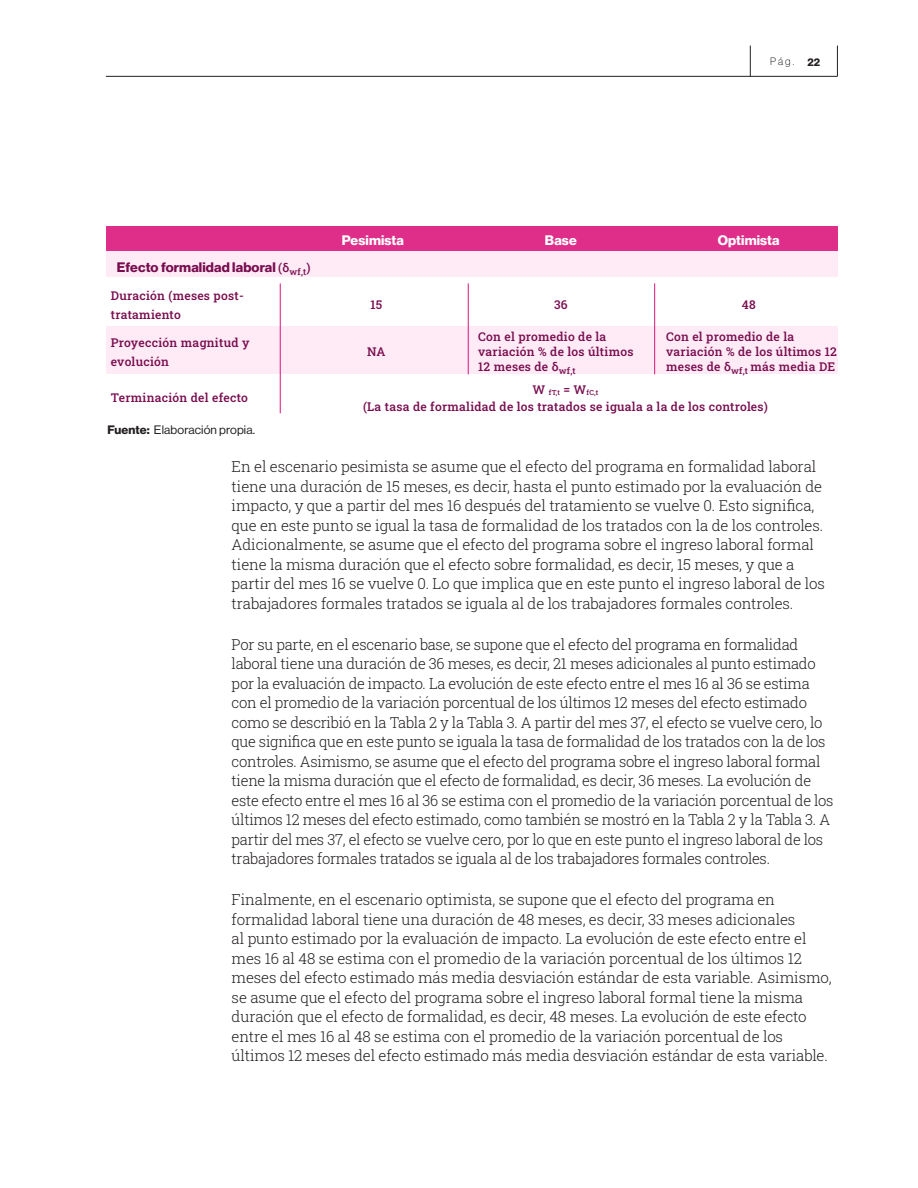
<style>
.page{position:relative;width:918px;height:1188px;background:#fff}
.page>*{position:absolute;margin:0;border:0;box-sizing:border-box;transform-origin:0 0}
.t1{font:300 15px/19.5px "Roboto Slab";letter-spacing:-.01em;color:#231f20}
.t2{font:700 13.5px "Neue Haas Grotesk Display";letter-spacing:.01em;color:#780d4f}
.t3{font:700 13.5px "Neue Haas Grotesk Display";letter-spacing:.01em;color:#fff}
.t4{font:500 12px/15px "Roboto Slab";letter-spacing:.02em;color:#780d4f}
.t5{font:12px "Neue Haas Grotesk Display";letter-spacing:.01em;color:#231f20}
.t6{font:300 10.5px "Neue Haas Grotesk Display";color:#231f20}
.t7{font:500 7.05px "Roboto Slab";color:#780d4f}
.s1{font-weight:700}
.s2{font-family:"Roboto Slab";font-weight:500;font-size:12px}
.s3{font-size:12px}
</style>
<div class="page">
<hr style="left:106px;top:76px;width:732px;height:1px;background:#231f20">
<hr style="left:750px;top:46px;width:1px;height:30px;background:#231f20">
<hr style="left:837px;top:46px;width:1px;height:30px;background:#231f20">
<div style="left:106px;top:251px;width:732px;height:26px;background:#feebf5"></div>
<div style="left:106px;top:327px;width:732px;height:47px;background:#feebf5"></div>
<div style="left:106px;top:226px;width:732px;height:25px;background:#de2e8a"></div>
<hr style="left:280px;top:283px;width:1px;height:130px;background:#de2e8a">
<hr style="left:468px;top:283px;width:1px;height:91px;background:#de2e8a">
<hr style="left:654px;top:283px;width:1px;height:91px;background:#de2e8a">
<p class="t6" style="left:770px;top:56px;width:52px">Pág. <span class="s1">22</span></p>
<p class="t2" style="left:117px;top:259px;width:195px">Efecto formalidad laboral <span class="s2">(δ</span><sub>wf,t</sub><span class="s2">)</span></p>
<p class="t4" style="left:111px;top:285px;width:134px;line-height:19.5px">Duración (meses post&shy;tratamiento</p>
<p class="t4" style="left:111px;top:333px;width:140px;line-height:19.5px">Proyección magnitud y evolución</p>
<p class="t4" style="left:111px;top:390px;width:139px">Terminación del efecto</p>
<p class="t5" style="left:107px;top:423px;width:149px"><span class="s1">Fuente:</span> Elaboración propia.</p>
<p class="t3" style="left:342px;top:232px;width:64px">Pesimista</p>
<p class="t3" style="left:545px;top:232px;width:33px">Base</p>
<p class="t3" style="left:718px;top:232px;width:63px">Optimista</p>
<p class="t4" style="left:370px;top:297px;width:13px">15</p>
<p class="t4" style="left:367px;top:344px;width:20px">NA</p>
<p class="t4" style="left:554px;top:297px;width:15px">36</p>
<p class="t4" style="left:742px;top:297px;width:15px">48</p>
<p class="t4" style="left:478px;top:329px;width:157px">Con el promedio de la variación % de los últimos<br>12 meses de δ<sub>wf,t</sub></p>
<p class="t4" style="left:666px;top:329px;width:172px">Con el promedio de la variación % de los últimos 12 meses de δ<sub>wf,t</sub> más media DE</p>
<p class="t7" style="left:533px;top:388px;width:67px"><span class="s3">W</span> fT,t <span class="s3">= W</span>fC,t</p>
<p class="t4" style="left:363px;top:398px;width:406px">(La tasa de formalidad de los tratados se iguala a la de los controles)</p>
<p class="t1" style="left:232px;top:457px;width:595px">En el escenario pesimista se asume que el efecto del programa en formalidad laboral tiene una duración de 15 meses, es decir, hasta el punto estimado por la evaluación de impacto, y que a partir del mes 16 después del tratamiento se vuelve 0. Esto significa, que en este punto se igual la tasa de formalidad de los tratados con la de los controles.<br>Adicionalmente, se asume que el efecto del programa sobre el ingreso laboral formal tiene la misma duración que el efecto sobre formalidad, es decir, 15 meses, y que a partir del mes 16 se vuelve 0. Lo que implica que en este punto el ingreso laboral de los trabajadores formales tratados se iguala al de los trabajadores formales controles.</p>
<p class="t1" style="left:232px;top:634px;width:603px">Por su parte, en el escenario base, se supone que el efecto del programa en formalidad laboral tiene una duración de 36 meses, es decir, 21 meses adicionales al punto estimado por la evaluación de impacto. La evolución de este efecto entre el mes 16 al 36 se estima con el promedio de la variación porcentual de los últimos 12 meses del efecto estimado como se describió en la Tabla 2 y la Tabla 3. A partir del mes 37, el efecto se vuelve cero, lo que significa que en este punto se iguala la tasa de formalidad de los tratados con la de los controles. Asimismo, se asume que el efecto del programa sobre el ingreso laboral formal tiene la misma duración que el efecto de formalidad, es decir, 36 meses. La evolución de este efecto entre el mes 16 al 36 se estima con el promedio de la variación porcentual de los últimos 12 meses del efecto estimado, como también se mostró en la Tabla 2 y la Tabla 3. A partir del mes 37, el efecto se vuelve cero, por lo que en este punto el ingreso laboral de los trabajadores formales tratados se iguala al de los trabajadores formales controles.</p>
<p class="t1" style="left:232px;top:889px;width:602px">Finalmente, en el escenario optimista, se supone que el efecto del programa en formalidad laboral tiene una duración de 48 meses, es decir, 33 meses adicionales<br>al punto estimado por la evaluación de impacto. La evolución de este efecto entre el mes 16 al 48 se estima con el promedio de la variación porcentual de los últimos 12 meses del efecto estimado más media desviación estándar de esta variable. Asimismo, se asume que el efecto del programa sobre el ingreso laboral formal tiene la misma duración que el efecto de formalidad, es decir, 48 meses. La evolución de este efecto entre el mes 16 al 48 se estima con el promedio de la variación porcentual de los últimos 12 meses del efecto estimado más media desviación estándar de esta variable.</p>
</div>
